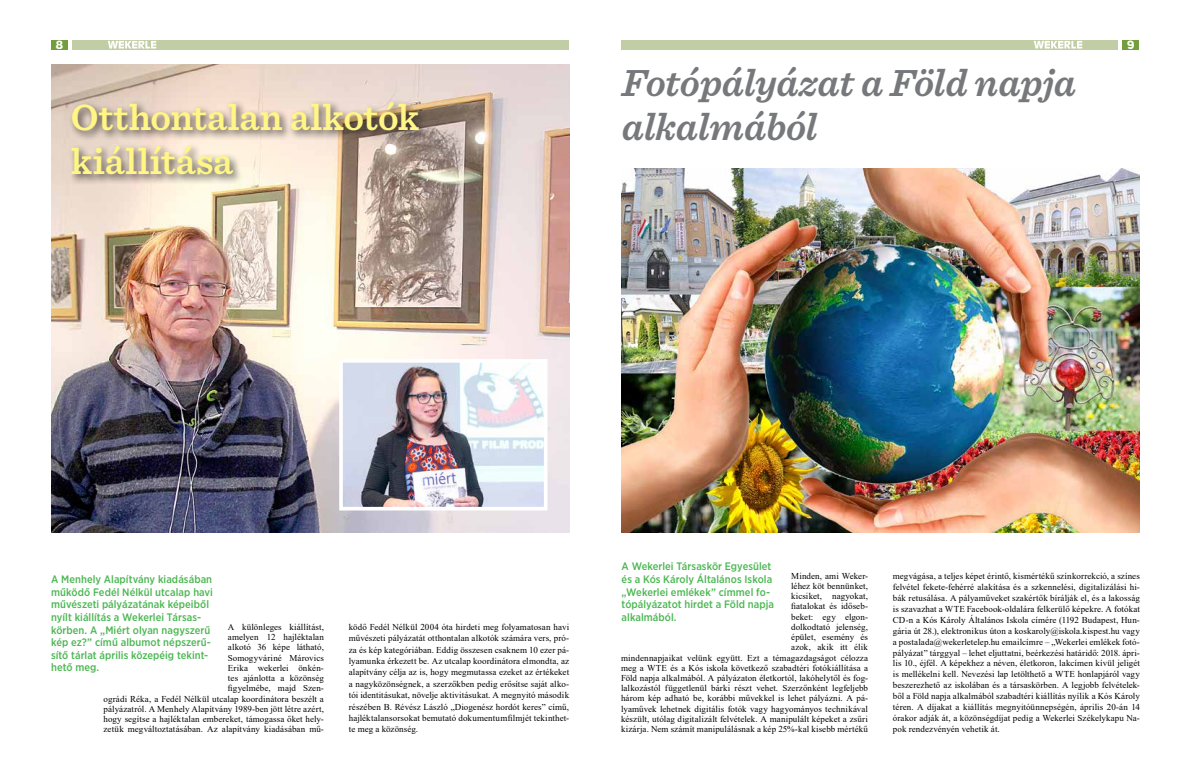
<style>
.page{position:relative;width:1191px;height:772px;background:#fff}
.page>*{position:absolute;margin:0;border:0;box-sizing:border-box;transform-origin:0 0}
.t1{font:italic 600 39.4px/44px "Sentinel";letter-spacing:-.01em;color:#77787b}
.t2{font:600 38px/44px "Sentinel";letter-spacing:.005em;color:#fff685}
.t3{font:800 12px "Andes";color:#fff}
.t4{font:500 10.8px/12.6px "Gotham Narrow";letter-spacing:.005em;color:#4bb752}
.t5{font:9px/10.2px "Times New Roman";letter-spacing:.01em;color:#000;text-align:right}
</style>
<div class="page">
<div style="left:51px;top:40px;width:17px;height:10px;background:#749d3e"></div>
<img style="left:51px;top:64px;width:518px;height:468px">
<div style="left:68px;top:98px;width:361px;height:87px;background:#000;opacity:.71"></div>
<div style="left:1122px;top:40px;width:17px;height:10px;background:#749d3e"></div>
<img style="left:621px;top:169px;width:519px;height:363px">
<div style="left:72px;top:40px;width:497px;height:10px;background:#c1cda4"></div>
<div style="left:621px;top:40px;width:496px;height:10px;background:#c1cda4"></div>
<svg style="left:108px;top:41px;width:48px;height:7px"></svg>
<svg style="left:1034px;top:41px;width:48px;height:7px"></svg>
<img style="left:344px;top:364px;width:198px;height:141px">
<div style="left:339px;top:359px;width:208px;height:151px;border:4px solid #fff"></div>
<h3 class="t3" style="left:55px;top:37px;width:9px">8</h3>
<h2 class="t2" style="left:71px;top:93px;width:350px">Otthontalan alkotók kiállítása</h2>
<h1 class="t1" style="left:621px;top:59px;width:456px">Fotópályázat a Föld napja alkalmából</h1>
<h3 class="t3" style="left:1126px;top:37px;width:9px">9</h3>
<p class="t4" style="left:51px;top:572px;width:163px">A Menhely Alapítvány kiadásában működő Fedél Nélkül utcalap havi művészeti pályázatának képeiből nyílt kiállítás a Wekerlei Társas&shy;körben. A „Miért olyan nagyszerű kép ez?” című albumot népszerű&shy;sítő tárlat április közepéig tekint&shy;hető meg.</p>
<p class="t5" style="left:104px;top:621px;width:222px">A különleges kiállítást,<br>amelyen 12 hajléktalan<br>alkotó 36 képe látható,<br>Somogyváriné Márovics<br>Erika wekerlei önkén-<br>tes ajánlotta a közönség<br>figyelmébe, majd Szen-<br>ográdi Réka, a Fedél Nélkül utcalap koordinátora beszélt a pályázatról. A Menhely Alapítvány 1989-ben jött létre azért, hogy segítse a hajléktalan embereket, támogassa őket hely&shy;zetük megváltoztatásában. Az alapítvány kiadásában mű-</p>
<p class="t5" style="left:349px;top:620px;width:222px;line-height:11.3px;text-align:justify">ködő Fedél Nélkül 2004 óta hirdeti meg folyamatosan havi művészeti pályázatát otthontalan alkotók számára vers, pró&shy;za és kép kategóriában. Eddig összesen csaknem 10 ezer pá&shy;lyamunka érkezett be. Az utcalap koordinátora elmondta, az alapítvány célja az is, hogy megmutassa ezeket az értékeket a nagyközönségnek, a szerzőkben pedig erősítse saját alko&shy;tói identitásukat, növelje aktivitásukat. A megnyitó második részében B. Révész László „Diogenész hordót keres” című, hajléktalansorsokat bemutató dokumentumfilmjét tekinthet&shy;te meg a közönség.</p>
<p class="t4" style="left:621px;top:559px;width:154px">A Wekerlei Társaskör Egyesület és a Kós Károly Általános Iskola „Wekerlei emlékek” címmel fo&shy;tópályázatot hirdet a Föld napja alkalmából.</p>
<p class="t5" style="left:621px;top:570px;width:248px">Minden, ami Weker-<br>léhez köt bennünket,<br>kicsiket, nagyokat,<br>fiatalokat és időseb-<br>beket: egy elgon-<br>dolkodtató jelenség,<br>épület, esemény és<br>azok, akik itt élik<br>mindennapjaikat velünk együtt. Ezt a témagazdagságot célozza meg a WTE és a Kós iskola következő szabadtéri fotókiállítása a Föld napja alkalmából. A pályázaton életkortól, lakóhelytől és fog&shy;lalkozástól függetlenül bárki részt vehet. Szerzőnként legfeljebb három kép adható be, korábbi művekkel is lehet pályázni. A pá&shy;lyaművek lehetnek digitális fotók vagy hagyományos technikával készült, utólag digitalizált felvételek. A manipulált képeket a zsűri kizárja. Nem számít manipulálásnak a kép 25%-kal kisebb mértékű</p>
<p class="t5" style="left:893px;top:569px;width:248px;line-height:10.9px;text-align:justify">megvágása, a teljes képet érintő, kismértékű színkorrekció, a színes felvétel fekete-fehérré alakítása és a szkennelési, digitalizálási hi&shy;bák retusálása. A pályaműveket szakértők bírálják el, és a lakosság is szavazhat a WTE Facebook-oldalára felkerülő képekre. A fotókat CD-n a Kós Károly Általános Iskola címére (1192 Budapest, Hun&shy;gária út 28.), elektronikus úton a koskaroly@iskola.kispest.hu vagy a postalada@wekerletelep.hu emailcímre – „Wekerlei emlékek fotó&shy;pályázat” tárggyal – lehet eljuttatni, beérkezési határidő: 2018. ápri&shy;lis 10., éjfél. A képekhez a néven, életkoron, lakcímen kívül jeligét is mellékelni kell. Nevezési lap letölthető a WTE honlapjáról vagy beszerezhető az iskolában és a társaskörben. A legjobb felvételek&shy;ből a Föld napja alkalmából szabadtéri kiállítás nyílik a Kós Károly téren. A díjakat a kiállítás megnyitóünnepségén, április 20-án 14 órakor adják át, a közönségdíjat pedig a Wekerlei Székelykapu Na&shy;pok rendezvényén vehetik át.</p>
</div>
